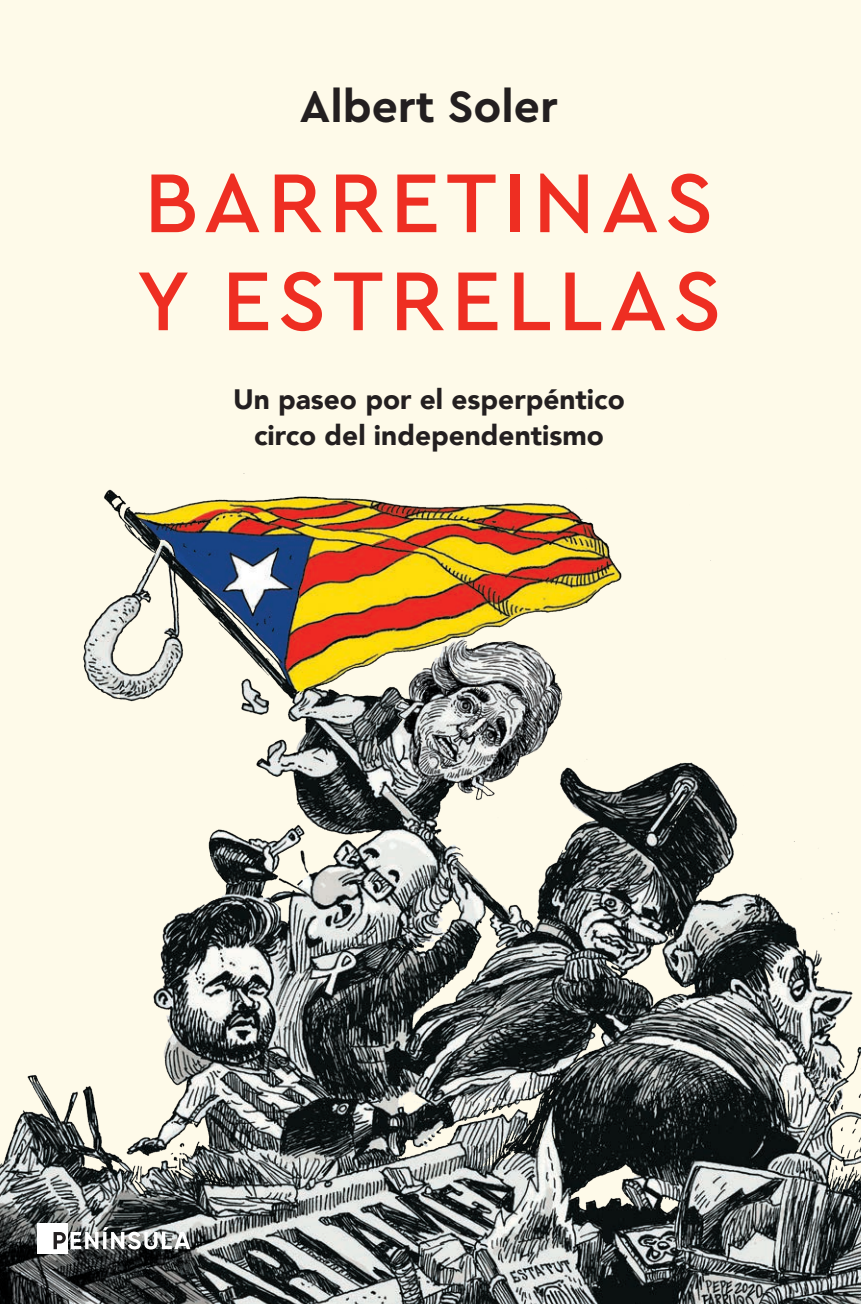
<style>
.page{position:relative;width:861px;height:1304px;background:#fff}
.page>*{position:absolute;margin:0;border:0;box-sizing:border-box;transform-origin:0 0}
.t1{font:500 87.4px/98px "Cera PRO";letter-spacing:.07em;color:#ee2e22}
.t2{font:700 46px "Cera PRO";color:#231f20}
.t3{font:900 28px/36px "Avenir";color:#231f20;text-align:center}
</style>
<div class="page">
<div style="left:0;top:0;width:860px;height:1304px;background:#fefae9"></div>
<img style="left:0;top:489px;width:860px;height:815px">
<div style="left:37px;top:1223px;width:31px;height:30px;background:#fff"></div>
<svg style="left:54px;top:1227px;width:136px;height:22px;background:#a0a1a1"></svg>
<h2 class="t2" style="left:300px;top:76px;width:259px">Albert Soler</h2>
<h1 class="t1" style="left:136px;top:150px;width:587px">BARRETINAS<br>Y ESTRELLAS</h1>
<p class="t3" style="left:233px;top:380px;width:393px">Un paseo por el esperpéntico circo del independentismo</p>
</div>
